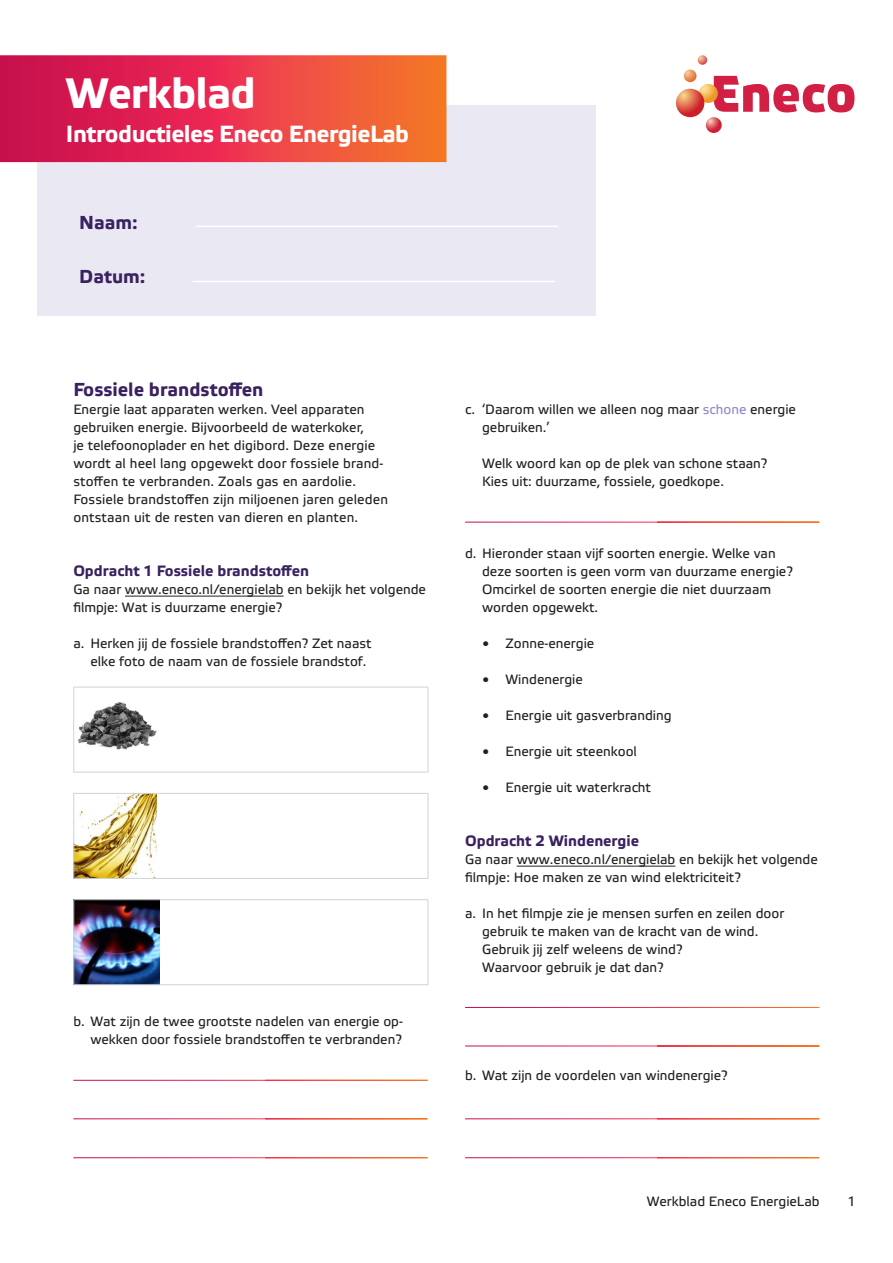
<style>
.page{position:relative;width:893px;height:1263px;background:#fff}
.page>*{position:absolute;margin:0;border:0;box-sizing:border-box;transform-origin:0 0}
.t1{font:700 42.45px "Etelka Text Pro";letter-spacing:-.02em;color:#fff}
.t2{font:700 23.4px "Etelka Text Pro";letter-spacing:-.02em;color:#fff}
.Tussenkop_-_groot{font:700 18.75px "Etelka Text Pro";color:#3a2260}
.Tussenkop_-_klein{font:700 15px "Etelka Text Pro";color:#3a2260}
.platte_tekst{font:13.5px/18px "Etelka Text Pro";color:#231f20}
.bullit{font:13.5px "Etelka Text Pro";color:#231f20}
.s1{color:#8e8bc3}
.s2{font-family:"Verdana"}
</style>
<div class="page">
<svg style="left:714px;top:76px;width:140px;height:36px"></svg>
<svg style="left:699px;top:84px;width:19px;height:19px"></svg>
<svg style="left:676px;top:89px;width:28px;height:28px"></svg>
<svg style="left:706px;top:117px;width:16px;height:16px"></svg>
<svg style="left:684px;top:55px;width:23px;height:27px"></svg>
<div style="left:37px;top:105px;width:558px;height:211px;background:#e9e8f3"></div>
<svg style="left:0;top:55px;width:446px;height:107px;background:#e53946"></svg>
<hr style="left:125px;top:596px;width:159px;height:1px;background:#231f20">
<hr style="left:517px;top:866px;width:158px;height:1px;background:#231f20">
<hr style="left:196px;top:226px;width:362px;height:1px;background:#fff">
<hr style="left:193px;top:281px;width:362px;height:1px;background:#fff">
<img style="left:74px;top:900px;width:86px;height:84px">
<img style="left:74px;top:696px;width:83px;height:59px">
<img style="left:74px;top:794px;width:83px;height:84px">
<hr style="left:73px;top:687px;width:355px;height:1px;background:#d1d2d4">
<hr style="left:73px;top:687px;width:1px;height:85px;background:#d1d2d4">
<hr style="left:428px;top:687px;width:1px;height:85px;background:#d1d2d4">
<hr style="left:73px;top:772px;width:355px;height:1px;background:#d1d2d4">
<hr style="left:73px;top:984px;width:355px;height:1px;background:#d1d2d4">
<hr style="left:73px;top:899px;width:355px;height:1px;background:#d1d2d4">
<hr style="left:73px;top:900px;width:1px;height:84px;background:#d1d2d4">
<hr style="left:428px;top:900px;width:1px;height:84px;background:#d1d2d4">
<hr style="left:73px;top:793px;width:355px;height:1px;background:#d1d2d4">
<hr style="left:73px;top:794px;width:1px;height:84px;background:#d1d2d4">
<hr style="left:428px;top:794px;width:1px;height:84px;background:#d1d2d4">
<hr style="left:73px;top:878px;width:355px;height:1px;background:#d1d2d4">
<p class="t1" style="left:66px;top:70px;width:191px">Werkblad</p>
<p class="t2" style="left:66px;top:121px;width:345px">Introductieles Eneco EnergieLab</p>
<p class="Tussenkop_-_groot" style="left:79px;top:212px;width:60px">Naam:</p>
<p class="Tussenkop_-_groot" style="left:79px;top:266px;width:68px">Datum:</p>
<p class="Tussenkop_-_groot" style="left:73px;top:379px;width:192px">Fossiele brandstoffen</p>
<p class="platte_tekst" style="left:73px;top:401px;width:316px">Energie laat apparaten werken. Veel apparaten gebruiken energie. Bijvoorbeeld de waterkoker,<br>je telefoonoplader en het digibord. Deze energie wordt al heel lang opgewekt door fossiele brand&shy;stoffen te verbranden. Zoals gas en aardolie.<br>Fossiele brandstoffen zijn miljoenen jaren geleden ontstaan uit de resten van dieren en planten.</p>
<p class="Tussenkop_-_klein" style="left:73px;top:563px;width:237px">Opdracht 1 Fossiele brandstoffen</p>
<p class="platte_tekst" style="left:73px;top:581px;width:354px">Ga naar www.eneco.nl/energielab en bekijk het volgende filmpje: Wat is duurzame energie?</p>
<p class="platte_tekst" style="left:90px;top:635px;width:283px;text-indent:-17px">a. Herken jij de fossiele brandstoffen? Zet naast elke foto de naam van de fossiele brandstof.</p>
<p class="platte_tekst" style="left:73px;top:1013px;width:331px;text-align:right">b. Wat zijn de twee grootste nadelen van energie op&shy;wekken door fossiele brandstoffen te verbranden?</p>
<p class="platte_tekst" style="left:482px;top:401px;width:315px;text-indent:-17px">c. ‘Daarom willen we alleen nog maar <span class="s1">schone</span> energie gebruiken.’</p>
<p class="platte_tekst" style="left:482px;top:455px;width:287px">Welk woord kan op de plek van schone staan?<br>Kies uit: duurzame, fossiele, goedkope.</p>
<p class="platte_tekst" style="left:482px;top:545px;width:312px;text-indent:-17px">d. Hieronder staan vijf soorten energie. Welke van deze soorten is geen vorm van duurzame energie?<br>Omcirkel de soorten energie die niet duurzaam worden opgewekt.</p>
<p class="bullit" style="left:482px;top:636px;width:114px"><span class="s2">•</span> Zonne-energie</p>
<p class="bullit" style="left:482px;top:672px;width:102px"><span class="s2">•</span> Windenergie</p>
<p class="bullit" style="left:482px;top:708px;width:191px"><span class="s2">•</span> Energie uit gasverbranding</p>
<p class="bullit" style="left:482px;top:744px;width:156px"><span class="s2">•</span> Energie uit steenkool</p>
<p class="bullit" style="left:482px;top:780px;width:170px"><span class="s2">•</span> Energie uit waterkracht</p>
<p class="Tussenkop_-_klein" style="left:465px;top:833px;width:176px">Opdracht 2 Windenergie</p>
<p class="platte_tekst" style="left:465px;top:851px;width:354px">Ga naar www.eneco.nl/energielab en bekijk het volgende filmpje: Hoe maken ze van wind elektriciteit?</p>
<p class="platte_tekst" style="left:482px;top:905px;width:304px;text-indent:-17px">a. In het filmpje zie je mensen surfen en zeilen door gebruik te maken van de kracht van de wind.<br>Gebruik jij zelf weleens de wind?<br>Waarvoor gebruik je dat dan?</p>
<p class="platte_tekst" style="left:465px;top:1067px;width:264px">b. Wat zijn de voordelen van windenergie?</p>
<p class="platte_tekst" style="left:647px;top:1193px;width:174px">Werkblad Eneco EnergieLab</p>
<p class="platte_tekst" style="left:847px;top:1193px;width:10px">1</p>
</div>
